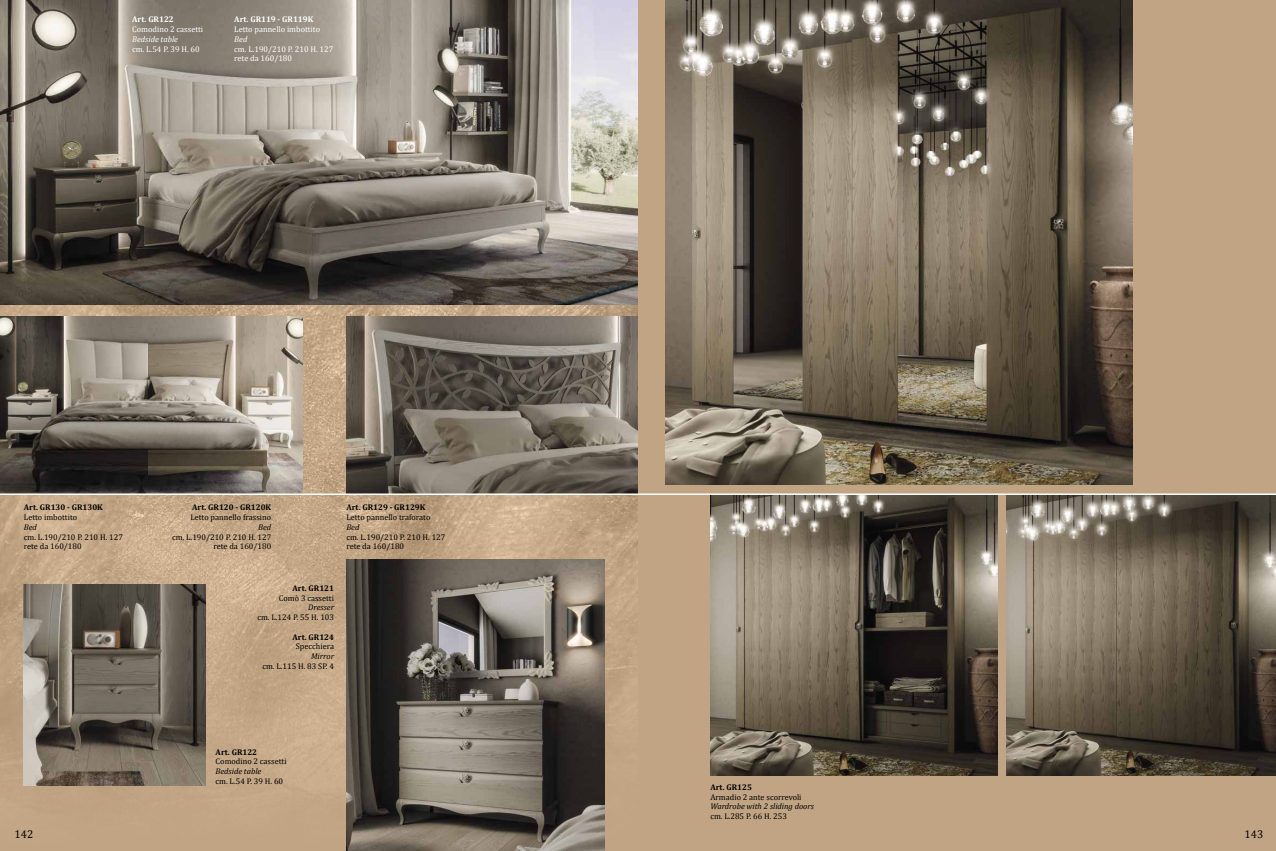
<style>
.page{position:relative;width:1276px;height:851px;background:#fff}
.page>*{position:absolute;margin:0;border:0;box-sizing:border-box;transform-origin:0 0}
.t1{font:11.25px "Cambria";color:#000}
.t2{font:8.25px/9.8px "Cambria";color:#000}
.t3{font:8.25px/9.8px "Cambria";color:#fff}
.t4{font:700 8.25px "Cambria";color:#000}
.t5{font:italic 8.25px "Cambria";color:#000}
.t6{font:700 8.25px "Cambria";color:#fff}
.t7{font:italic 8.25px "Cambria";color:#fff}
</style>
<div class="page">
<svg style="left:0;top:304px;width:638px;height:546px;background:#c3a786"></svg>
<div style="left:638px;top:0;width:638px;height:850px;background:#c1a483"></div>
<img style="left:0;top:0;width:638px;height:304px">
<img style="left:346px;top:316px;width:292px;height:177px">
<img style="left:0;top:316px;width:302px;height:177px">
<img style="left:24px;top:584px;width:181px;height:201px">
<img style="left:665px;top:0;width:467px;height:484px">
<img style="left:710px;top:495px;width:287px;height:280px">
<img style="left:1006px;top:495px;width:270px;height:280px">
<hr style="left:0;top:493px;width:1276px;height:2px;background:#fff">
<img style="left:346px;top:559px;width:259px;height:291px">
<p class="t6" style="left:132px;top:14px;width:43px">Art. GR122</p>
<p class="t3" style="left:132px;top:24px;width:72px">Comodino 2 cassetti</p>
<p class="t7" style="left:132px;top:33px;width:47px">Bedside table</p>
<p class="t3" style="left:132px;top:44px;width:69px">cm. L.54 P. 39 H. 60</p>
<p class="t6" style="left:234px;top:14px;width:80px">Art. GR119 - GR119K</p>
<p class="t3" style="left:234px;top:24px;width:87px">Letto pannello imbottito</p>
<p class="t7" style="left:234px;top:33px;width:15px">Bed</p>
<p class="t3" style="left:234px;top:44px;width:100px">cm. L.190/210 P. 210 H. 127 rete da 160/180</p>
<p class="t4" style="left:24px;top:501px;width:80px">Art. GR130 - GR130K</p>
<p class="t2" style="left:24px;top:512px;width:55px">Letto imbottito</p>
<p class="t5" style="left:24px;top:521px;width:15px">Bed</p>
<p class="t2" style="left:24px;top:531px;width:100px">cm. L.190/210 P. 210 H. 127 rete da 160/180</p>
<p class="t4" style="left:192px;top:501px;width:80px">Art. GR120 - GR120K</p>
<p class="t2" style="left:190px;top:512px;width:82px">Letto pannello frassino</p>
<p class="t5" style="left:258px;top:521px;width:15px">Bed</p>
<p class="t2" style="left:172px;top:531px;width:100px;text-align:right">cm. L.190/210 P. 210 H. 127 rete da 160/180</p>
<p class="t4" style="left:346px;top:501px;width:80px">Art. GR129 - GR129K</p>
<p class="t2" style="left:346px;top:512px;width:85px">Letto pannello traforato</p>
<p class="t5" style="left:346px;top:521px;width:15px">Bed</p>
<p class="t2" style="left:346px;top:531px;width:100px">cm. L.190/210 P. 210 H. 127 rete da 160/180</p>
<p class="t4" style="left:292px;top:582px;width:43px">Art. GR121</p>
<p class="t2" style="left:279px;top:593px;width:57px">Comò 3 cassetti</p>
<p class="t5" style="left:308px;top:601px;width:27px">Dresser</p>
<p class="t2" style="left:257px;top:612px;width:78px">cm. L.124 P. 55 H. 103</p>
<p class="t4" style="left:292px;top:631px;width:43px">Art. GR124</p>
<p class="t2" style="left:296px;top:641px;width:40px">Specchiera</p>
<p class="t5" style="left:311px;top:650px;width:24px">Mirror</p>
<p class="t2" style="left:262px;top:661px;width:73px">cm. L.115 H. 83 SP. 4</p>
<p class="t4" style="left:216px;top:745px;width:43px">Art. GR122</p>
<p class="t2" style="left:216px;top:756px;width:72px">Comodino 2 cassetti</p>
<p class="t5" style="left:216px;top:765px;width:47px">Bedside table</p>
<p class="t2" style="left:216px;top:776px;width:69px">cm. L.54 P. 39 H. 60</p>
<p class="t4" style="left:710px;top:781px;width:43px">Art. GR125</p>
<p class="t2" style="left:710px;top:791px;width:93px">Armadio 2 ante scorrevoli</p>
<p class="t5" style="left:710px;top:800px;width:105px">Wardrobe with 2 sliding doors</p>
<p class="t2" style="left:710px;top:811px;width:78px">cm. L.285 P. 66 H. 253</p>
<h1 class="t1" style="left:15px;top:827px;width:20px">142</h1>
<h1 class="t1" style="left:1244px;top:827px;width:20px">143</h1>
</div>
